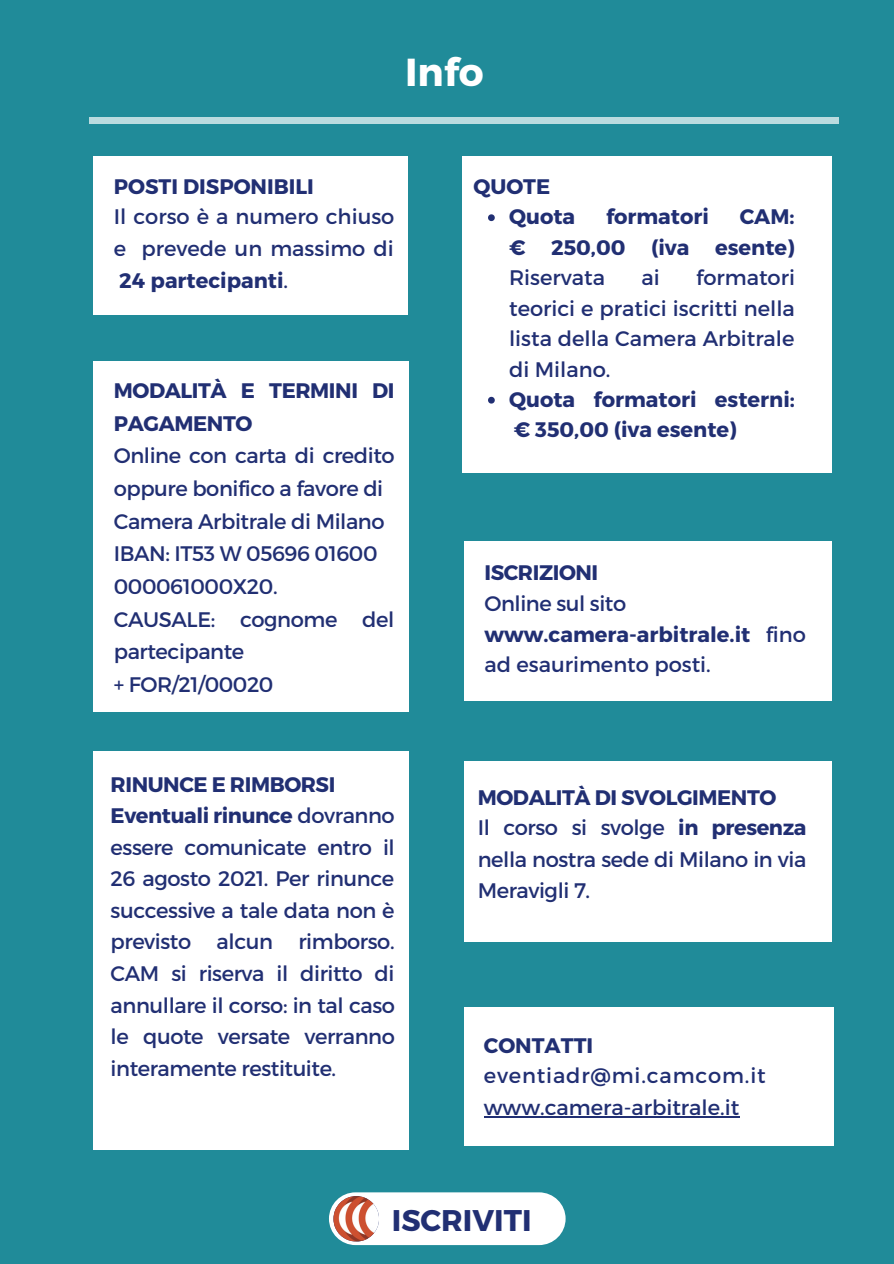
<style>
.page{position:relative;width:894px;height:1264px;background:#fff}
.page>*{position:absolute;margin:0;border:0;box-sizing:border-box;transform-origin:0 0}
.t1{font:700 39px "Montserrat";color:#fff}
.t2{font:700 29.85px "Montserrat";color:#212f73}
.t3{font:21px/31.5px "Montserrat";letter-spacing:-.02em;color:#212f73;text-align:justify}
.t4{font:700 21px/30.5px "Montserrat";color:#212f73}
.t5{font:700 21px/32.7px "Montserrat";letter-spacing:-.02em;color:#212f73}
.t6{font:21px "Montserrat";color:#212f73}
.t7{font:21px "Montserrat";letter-spacing:.04em;color:#212f73}
.s1{font-weight:700}
.s2{font-weight:400}
</style>
<div class="page">
<div style="left:0;top:0;width:893px;height:1263px;background:#208b99"></div>
<div style="left:93px;top:156px;width:314px;height:158px;background:#fff"></div>
<div style="left:93px;top:361px;width:315px;height:350px;background:#fff"></div>
<div style="left:462px;top:156px;width:369px;height:317px;background:#fff"></div>
<svg style="left:488px;top:214px;width:6px;height:7px"></svg>
<svg style="left:488px;top:397px;width:6px;height:6px"></svg>
<div style="left:464px;top:1007px;width:369px;height:138px;background:#fff"></div>
<hr style="left:483px;top:1116px;width:256px;height:1px;background:#212f73">
<div style="left:464px;top:541px;width:367px;height:159px;background:#fff"></div>
<div style="left:93px;top:751px;width:315px;height:398px;background:#fff"></div>
<div style="left:464px;top:761px;width:367px;height:181px;background:#fff"></div>
<div style="left:329px;top:1192px;width:236px;height:52px;background:#fff;border-radius:26px"></div>
<img style="left:333px;top:1195px;width:46px;height:46px">
<div style="left:89px;top:117px;width:749px;height:7px;background:#badbdf"></div>
<p class="t1" style="left:405px;top:47px;width:80px">Info</p>
<p class="t4" style="left:114px;top:170px;width:201px">POSTI DISPONIBILI</p>
<p class="t3" style="left:114px;top:200px;width:282px">Il corso è a numero chiuso e prevede un massimo di <span class="s1">24 partecipanti</span>.</p>
<p class="t5" style="left:114px;top:373px;width:282px">MODALITÀ E TERMINI DI<br>PAGAMENTO</p>
<p class="t3" style="left:114px;top:438px;width:282px;line-height:32.7px">Online con carta di credito oppure bonifico a favore di</p>
<p class="t3" style="left:114px;top:504px;width:272px">Camera Arbitrale di Milano</p>
<p class="t3" style="left:114px;top:537px;width:265px">IBAN: IT53 W 05696 01600</p>
<p class="t3" style="left:114px;top:570px;width:165px">000061000X20.</p>
<p class="t3" style="left:114px;top:602px;width:282px;line-height:32.7px">CAUSALE: cognome del partecipante</p>
<p class="t3" style="left:114px;top:667px;width:161px">+ FOR/21/00020</p>
<p class="t5" style="left:111px;top:766px;width:226px">RINUNCE E RIMBORSI</p>
<p class="t3" style="left:111px;top:799px;width:286px"><span class="s1">Eventuali rinunce</span> dovranno essere comunicate entro il 26 agosto 2021. Per rinunce successive a tale data non è previsto alcun rimborso.<br>CAM si riserva il diritto di annullare il corso: in tal caso le quote versate verranno interamente restituite.</p>
<p class="t4" style="left:473px;top:170px;width:78px">QUOTE</p>
<p class="t4" style="left:509px;top:201px;width:68px">Quota</p>
<p class="t4" style="left:606px;top:201px;width:104px">formatori</p>
<p class="t4" style="left:509px;top:201px;width:287px;text-align:justify;text-indent:230px">CAM: € 250,00 (iva esente)<br><span class="s2">Riservata</span></p>
<p class="t3" style="left:509px;top:261px;width:287px;line-height:30.5px;text-indent:187px">formatori teorici e pratici iscritti nella lista della Camera Arbitrale di Milano.</p>
<p class="t4" style="left:509px;top:383px;width:287px">Quota formatori esterni: € 350,00 (iva esente)</p>
<p class="t3" style="left:641px;top:261px;width:20px">ai</p>
<p class="t5" style="left:484px;top:554px;width:115px">ISCRIZIONI</p>
<p class="t3" style="left:484px;top:587px;width:143px">Online sul sito</p>
<p class="t4" style="left:484px;top:618px;width:323px">www.camera-arbitrale.it <span class="s2">fino ad esaurimento posti.</span></p>
<p class="t5" style="left:477px;top:779px;width:300px">MODALITÀ DI SVOLGIMENTO</p>
<p class="t3" style="left:477px;top:810px;width:330px">Il corso si svolge <span class="s1">in presenza </span>nella nostra sede di Milano in via Meravigli 7.</p>
<p class="t4" style="left:483px;top:1029px;width:111px">CONTATTI</p>
<p class="t7" style="left:483px;top:1062px;width:283px">eventiadr@mi.camcom.it</p>
<p class="t6" style="left:483px;top:1093px;width:257px">www.camera-arbitrale.it</p>
<p class="t2" style="left:392px;top:1200px;width:141px">ISCRIVITI</p>
</div>
